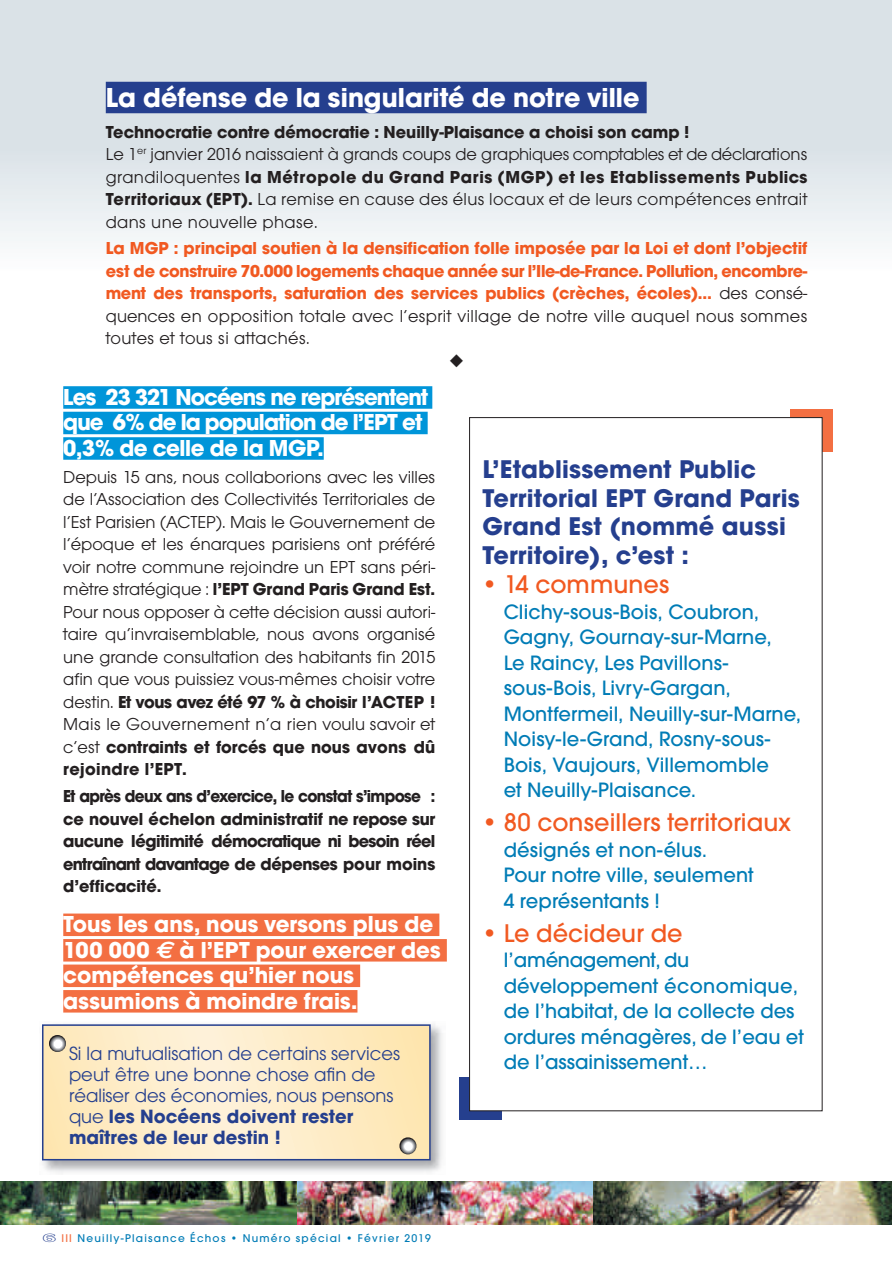
<style>
.page{position:relative;width:892px;height:1262px;background:#fff}
.page>*{position:absolute;margin:0;border:0;box-sizing:border-box;transform-origin:0 0}
.t1{font:700 28.5px "Avant Garde Gothic Itc T";letter-spacing:.005em;color:#fff}
.t2{font:700 24px/25.5px "Avant Garde Gothic Itc T";color:#fff}
.t3{font:700 24px/28.5px "Avant Garde";letter-spacing:.005em;color:#253f8e}
.t4{font:700 24px/25.5px "Avant Garde Gothic Itc T";letter-spacing:-.04em;color:#fff}
.t5{font:500 24px "Avant Garde";letter-spacing:.005em;color:#f15921}
.t6{font:500 19.5px/25.5px "Avant Garde";color:#007cb6}
.t7{font:18px/22.5px "Avant Garde Gothic Itc T";color:#231f20}
.t8{font:700 18px/22.5px "Avant Garde Gothic Itc T";color:#f15921;text-align:justify}
.t9{font:700 18px/22.5px "Avant Garde Gothic Itc T";letter-spacing:-.02em;color:#231f20;text-align:justify;scale:.95 1}
.t10{font:18px/21px "Avant Garde";color:#253f8e}
.t11{font:500 10.5px "Avant Garde";letter-spacing:.12em;color:#007cb6}
.s1{font-weight:700}
.s2{font-weight:400;color:#231f20}
.s3{font-family:"Euro Sans";font-style:italic}
.s4{font-family:"AG Book Rounded Bold Outline";font-weight:400;font-size:12px;color:#253f8e}
.s5{color:#f36f42}
</style>
<div class="page">
<img style="left:0;top:1182px;width:892px;height:42px">
<div style="left:0;top:0;width:892px;height:437px;background:linear-gradient(to bottom,#d2dce2,#fff)"></div>
<div style="left:106px;top:82px;width:541px;height:31px;background:#253f8e"></div>
<div style="left:63px;top:386px;width:369px;height:23px;background:#0095d9"></div>
<div style="left:63px;top:412px;width:365px;height:22px;background:#0095d9"></div>
<div style="left:63px;top:437px;width:261px;height:23px;background:#0095d9"></div>
<div style="left:459px;top:1077px;width:42px;height:43px;background:#253f8e"></div>
<div style="left:790px;top:409px;width:43px;height:42px;background:#f36f42"></div>
<div style="left:470px;top:418px;width:352px;height:693px;background:#fff"></div>
<div style="left:63px;top:913px;width:376px;height:23px;background:#f36f42"></div>
<div style="left:63px;top:939px;width:384px;height:22px;background:#f36f42"></div>
<div style="left:63px;top:964px;width:297px;height:23px;background:#f36f42"></div>
<div style="left:63px;top:990px;width:294px;height:22px;background:#f36f42"></div>
<img style="left:42px;top:1024px;width:400px;height:149px">
<svg style="left:45px;top:1027px;width:383px;height:130px;background:#fdebc6"></svg>
<div style="left:42px;top:1024px;width:389px;height:136px;border:2px solid #253f8e"></div>
<div style="left:52px;top:1038px;width:11px;height:11px;background:#fff;border-radius:50%"></div>
<div style="left:49px;top:1035px;width:17px;height:17px;border:6px solid #fff;border-radius:50%"></div>
<div style="left:403px;top:1140px;width:10px;height:11px;background:#fff;border-radius:50%"></div>
<div style="left:399px;top:1137px;width:17px;height:17px;border:6px solid #fff;border-radius:50%"></div>
<svg style="left:450px;top:354px;width:13px;height:13px"></svg>
<h1 class="t1" style="left:106px;top:87px;width:535px">La défense de la singularité de notre ville</h1>
<p class="t7" style="left:106px;top:122px;width:703px"><span class="s1">Technocratie contre démocratie : Neuilly-Plaisance a choisi son camp !<br></span>Le 1<sup>er</sup> janvier 2016 naissaient à grands coups de graphiques comptables et de déclarations grandiloquentes <span class="s1">la Métropole du Grand Paris (MGP) et les Etablissements Publics Territoriaux (EPT).</span> La remise en cause des élus locaux et de leurs compétences entrait dans une nouvelle phase.</p>
<p class="t8" style="left:106px;top:239px;width:703px">La MGP : principal soutien à la densification folle imposée par la Loi et dont l’objectif est de construire 70.000 logements chaque année sur l’Ile-de-France. Pollution, encombre&shy;ment des transports, saturation des services publics (crèches, écoles)… <span class="s2">des consé&shy;quences en opposition totale avec l’esprit village de notre ville auquel nous sommes toutes et tous si attachés.</span></p>
<h2 class="t4" style="left:63px;top:386px;width:366px">Les 23 321 Nocéens ne représentent que 6% de la population de l’EPT et<br>0,3% de celle de la MGP.</h2>
<p class="t7" style="left:63px;top:467px;width:374px;text-align:justify">Depuis 15 ans, nous collaborions avec les villes de l’Association des Collectivités Territoriales de l’Est Parisien (ACTEP). Mais le Gouvernement de l’époque et les énarques parisiens ont préféré voir notre commune rejoindre un EPT sans péri&shy;mètre stratégique : <span class="s1">l’EPT Grand Paris Grand Est.<br></span>Pour nous opposer à cette décision aussi autori&shy;taire qu’invraisemblable, nous avons organisé une grande consultation des habitants fin 2015 afin que vous puissiez vous-mêmes choisir votre destin. <span class="s1">Et vous avez été 97 % à choisir l’ACTEP !<br></span>Mais le Gouvernement n’a rien voulu savoir et c’est <span class="s1">contraints et forcés que nous avons dû rejoindre l’EPT.</span></p>
<p class="t9" style="left:63px;top:786px;width:393px">Et après deux ans d’exercice, le constat s’impose : ce nouvel échelon administratif ne repose sur aucune légitimité démocratique ni besoin réel entraînant davantage de dépenses pour moins d’efficacité.</p>
<h2 class="t2" style="left:63px;top:914px;width:379px">Tous les ans, nous versons plus de<br>100 000 <span class="s3">€</span> à l’EPT pour exercer des compétences qu’hier nous assumions à moindre frais.</h2>
<p class="t10" style="left:69px;top:1044px;width:332px">Si la mutualisation de certains services peut être une bonne chose afin de réaliser des économies, nous pensons que <span class="s1">les Nocéens doivent rester maîtres de leur destin !</span></p>
<p class="t11" style="left:42px;top:1234px;width:390px"><span class="s4">6</span> <span class="s5">III</span> Neuilly-Plaisance Échos • Numéro spécial • Février 2019</p>
<h2 class="t3" style="left:482px;top:458px;width:319px">L’Etablissement Public<br>Territorial EPT Grand Paris<br>Grand Est (nommé aussi<br>Territoire), c’est :</h2>
<h2 class="t5" style="left:482px;top:575px;width:188px">• 14 communes</h2>
<p class="t6" style="left:504px;top:601px;width:299px">Clichy-sous-Bois, Coubron,<br>Gagny, Gournay-sur-Marne,<br>Le Raincy, Les Pavillons&shy;sous-Bois, Livry-Gargan,<br>Montfermeil, Neuilly-sur-Marne,<br>Noisy-le-Grand, Rosny-sous-<br>Bois, Vaujours, Villemomble<br>et Neuilly-Plaisance.</p>
<h2 class="t5" style="left:482px;top:813px;width:310px">• 80 conseillers territoriaux</h2>
<p class="t6" style="left:504px;top:839px;width:251px">désignés et non-élus.<br>Pour notre ville, seulement<br>4 représentants !</p>
<h2 class="t5" style="left:482px;top:924px;width:202px">• Le décideur de</h2>
<p class="t6" style="left:504px;top:949px;width:302px">l’aménagement, du développement économique, de l’habitat, de la collecte des ordures ménagères, de l’eau et de l’assainissement…</p>
</div>
